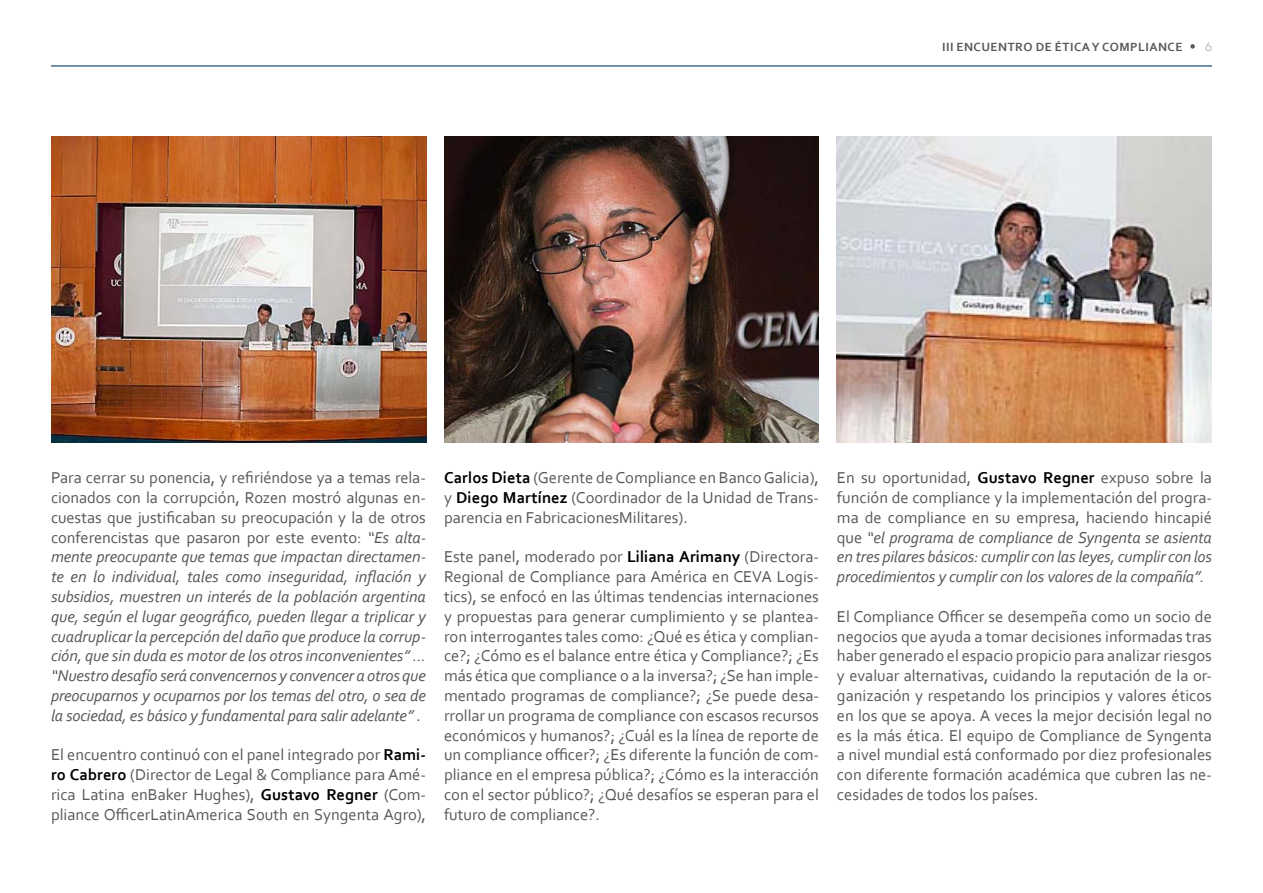
<style>
.page{position:relative;width:1263px;height:893px;background:#fff}
.page>*{position:absolute;margin:0;border:0;box-sizing:border-box;transform-origin:0 0}
.t1{font:16.5px/19.8px "Corbel";color:#58585a;text-align:justify}
.t2{font:italic 16.5px/19.8px "Corbel";letter-spacing:-.01em;color:#58585a;text-align:justify}
.t3{font:700 12.45px "Corbel";letter-spacing:.04em;color:#58585a}
.t4{font:12px "Lubalin Graph";color:#acacac}
.s1{font-style:normal}
.s2{font-weight:700;color:#000}
.s3{font-weight:700;font-style:normal;color:#000}
</style>
<div class="page">
<hr style="left:51px;top:65px;width:1161px;height:2px;background:#476b91">
<svg style="left:1190px;top:44px;width:5px;height:5px"></svg>
<img style="left:51px;top:136px;width:375px;height:307px">
<img style="left:444px;top:136px;width:375px;height:307px">
<img style="left:837px;top:136px;width:375px;height:307px">
<p class="t3" style="left:942px;top:39px;width:58px">III Encuentro</p>
<p class="t3" style="left:1036px;top:39px;width:35px">de Ética</p>
<p class="t3" style="left:1092px;top:39px;width:28px">y Compliance</p>
<p class="t4" style="left:1205px;top:39px;width:8px">6</p>
<p class="t2" style="left:51px;top:467px;width:376px"><span class="s1">Para cerrar su ponencia, y refiriéndose ya a temas rela&shy;cionados con la corrupción, Rozen mostró algunas en&shy;cuestas que justificaban su preocupación y la de otros conferencistas que pasaron por este evento:</span> “Es alta&shy;mente preocupante que temas que impactan directamen&shy;te en lo individual, tales como inseguridad, inflación y subsidios, muestren un interés de la población argentina que, según el lugar geográfico, pueden llegar a triplicar y cuadruplicar la percepción del daño que produce la corrup&shy;ción, que sin duda es motor de los otros inconvenientes” … “Nuestro desafío será convencernos y convencer a otros que preocuparnos y ocuparnos por los temas del otro, o sea de la sociedad, es básico y fundamental para salir adelante” <span class="s1">.</span></p>
<p class="t1" style="left:51px;top:745px;width:376px">El encuentro continuó con el panel integrado por <span class="s2">Rami&shy;ro Cabrero</span> (Director de Legal &amp; Compliance para Amé&shy;rica Latina enBaker Hughes), <span class="s2">Gustavo Regner</span> (Com&shy;pliance OfficerLatinAmerica South en Syngenta Agro),</p>
<p class="t1" style="left:444px;top:467px;width:376px"><span class="s2">Carlos Dieta</span> (Gerente de Compliance en Banco Galicia), y <span class="s2">Diego Martínez</span> (Coordinador de la Unidad de Trans&shy;parencia en FabricacionesMilitares).</p>
<p class="t1" style="left:444px;top:547px;width:376px">Este panel, moderado por <span class="s2">Liliana Arimany</span> (Directora-Regional de Compliance para América en CEVA Logis&shy;tics), se enfocó en las últimas tendencias internaciones y propuestas para generar cumplimiento y se plantea&shy;ron interrogantes tales como: ¿Qué es ética y complian&shy;ce?; ¿Cómo es el balance entre ética y Compliance?; ¿Es más ética que compliance o a la inversa?; ¿Se han imple&shy;mentado programas de compliance?; ¿Se puede desa&shy;rrollar un programa de compliance con escasos recursos económicos y humanos?; ¿Cuál es la línea de reporte de un compliance officer?; ¿Es diferente la función de com&shy;pliance en el empresa pública?; ¿Cómo es la interacción con el sector público?; ¿Qué desafíos se esperan para el futuro de compliance?.</p>
<p class="t2" style="left:837px;top:467px;width:376px"><span class="s1">En su oportunidad,</span> <span class="s3">Gustavo Regner</span> <span class="s1">expuso sobre la función de compliance y la implementación del progra&shy;ma de compliance en su empresa, haciendo hincapié que</span> “el programa de compliance de Syngenta se asienta en tres pilares básicos: cumplir con las leyes, cumplir con los procedimientos y cumplir con los valores de la compañía”.</p>
<p class="t1" style="left:837px;top:606px;width:376px">El Compliance Officer se desempeña como un socio de negocios que ayuda a tomar decisiones informadas tras haber generado el espacio propicio para analizar riesgos y evaluar alternativas, cuidando la reputación de la or&shy;ganización y respetando los principios y valores éticos en los que se apoya. A veces la mejor decisión legal no es la más ética. El equipo de Compliance de Syngenta a nivel mundial está conformado por diez profesionales con diferente formación académica que cubren las ne&shy;cesidades de todos los países.</p>
</div>
